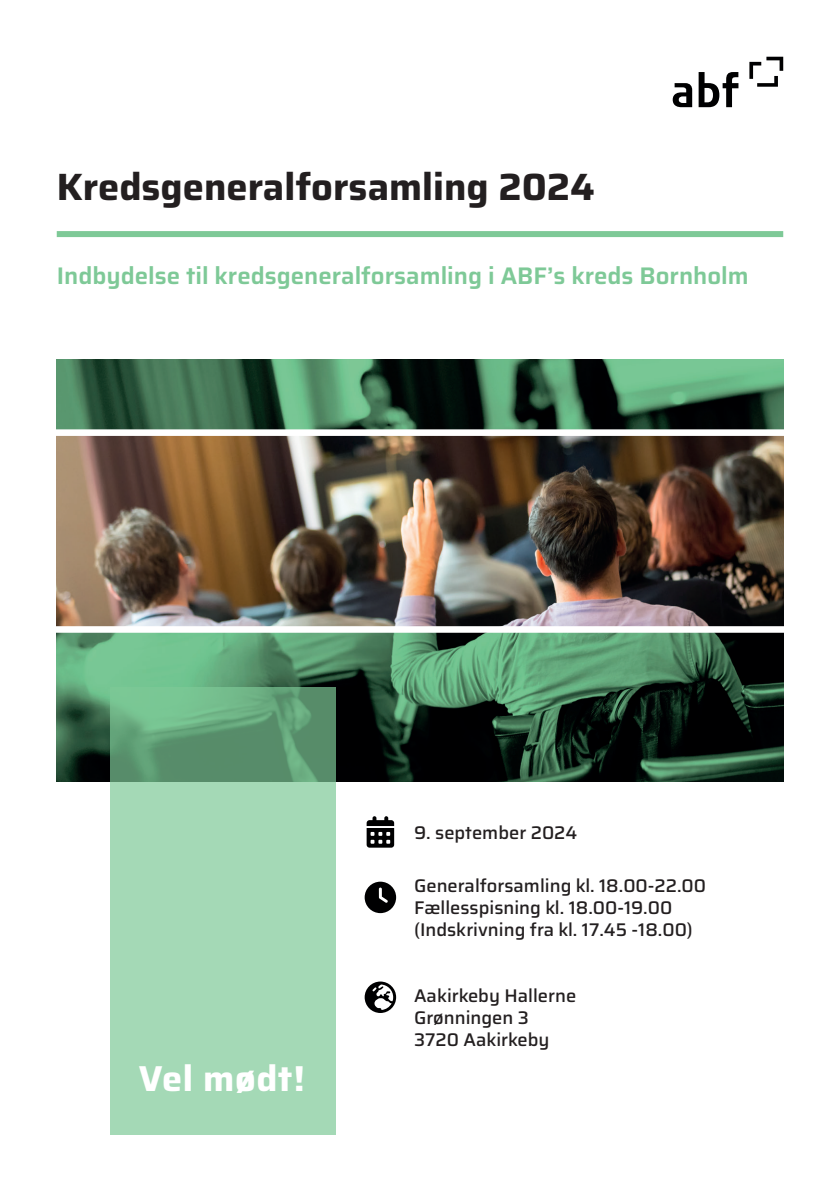
<style>
.page{position:relative;width:840px;height:1191px;background:#fff}
.page>*{position:absolute;margin:0;border:0;box-sizing:border-box;transform-origin:0 0}
.t1{font:700 38px "Saira";color:#231f20}
.t2{font:700 36px "Saira";letter-spacing:.015em;color:#fff}
.t3{font:600 24px "Saira";color:#7ec997}
.t4{font:500 18.4px/22px "Saira";color:#231f20}
</style>
<div class="page">
<svg style="left:364px;top:981px;width:32px;height:32px"></svg>
<svg style="left:364px;top:881px;width:32px;height:32px"></svg>
<svg style="left:366px;top:816px;width:28px;height:31px"></svg>
<img style="left:57px;top:360px;width:725px;height:421px">
<img style="left:57px;top:436px;width:725px;height:190px">
<div style="left:35px;top:429px;width:774px;height:7px;background:#fff"></div>
<div style="left:34px;top:626px;width:773px;height:7px;background:#fff"></div>
<svg style="left:110px;top:687px;width:226px;height:447px;background:#95cca8"></svg>
<div style="left:57px;top:231px;width:725px;height:6px;background:#7ec997"></div>
<svg style="left:698px;top:72px;width:40px;height:35px"></svg>
<svg style="left:749px;top:57px;width:33px;height:30px"></svg>
<svg style="left:672px;top:83px;width:19px;height:24px"></svg>
<h1 class="t1" style="left:57px;top:156px;width:539px">Kredsgeneralforsamling 2024</h1>
<h3 class="t3" style="left:57px;top:256px;width:693px">Indbydelse til kredsgeneralforsamling i ABF’s kreds Bornholm</h3>
<p class="t4" style="left:414px;top:821px;width:165px">9. september 2024</p>
<p class="t4" style="left:414px;top:874px;width:293px">Generalforsamling kl. 18.00-22.00<br>Fællesspisning kl. 18.00-19.00 (Indskrivning fra kl. 17.45 -18.00)</p>
<h2 class="t2" style="left:139px;top:1049px;width:168px">Vel mødt!</h2>
<p class="t4" style="left:414px;top:984px;width:164px">Aakirkeby Hallerne<br>Grønningen 3<br>3720 Aakirkeby</p>
</div>
